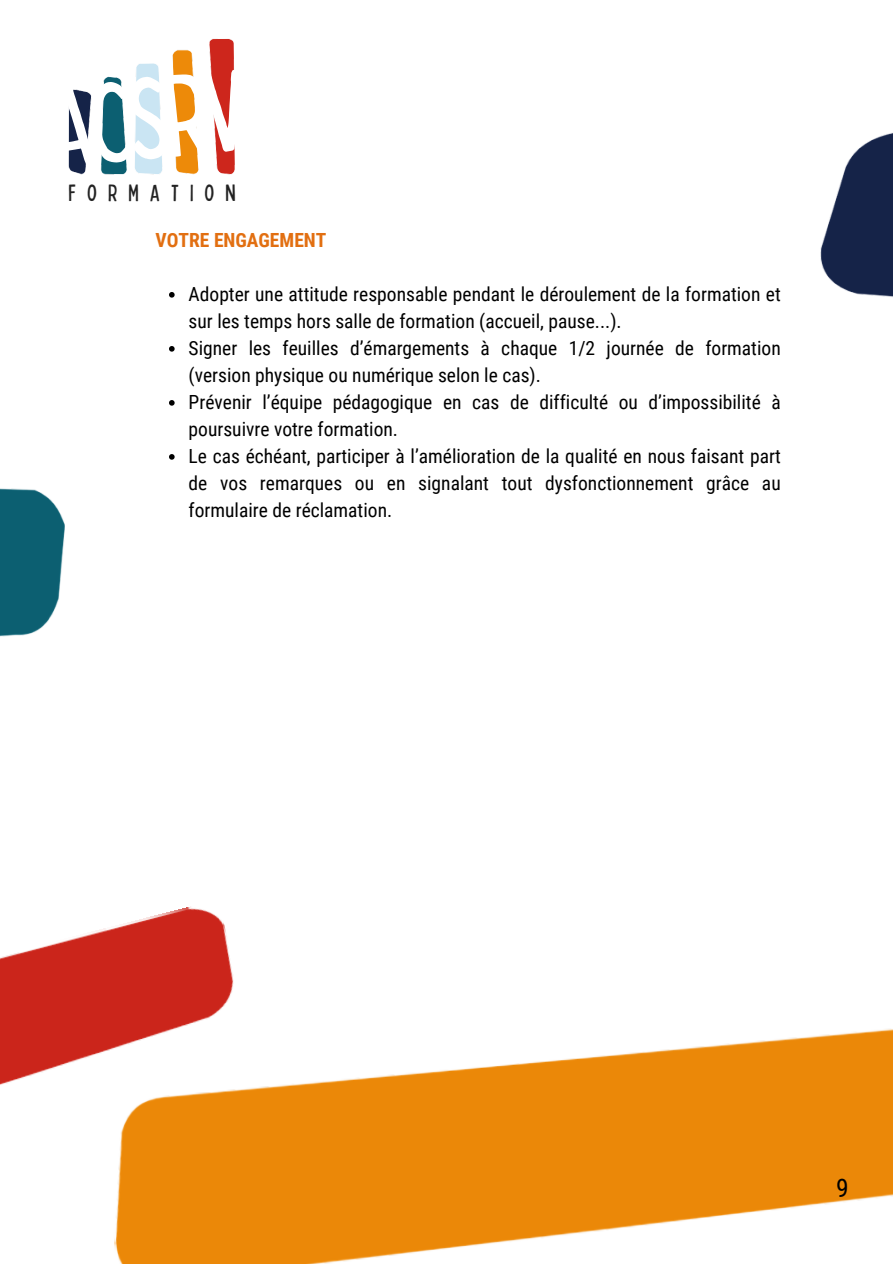
<style>
.page{position:relative;width:893px;height:1264px;background:#fff}
.page>*{position:absolute;margin:0;border:0;box-sizing:border-box;transform-origin:0 0}
.t1{font:condensed 114.6px "Bobby Jones";color:#fff}
.t2{font:25.5px "Roboto Condensed";color:#000}
.t3{font:condensed 23.55px "Bobby Jones";letter-spacing:.47em;color:#222}
.t4{font:19.5px/27px "Roboto Condensed";color:#000}
.t5{font:700 19.5px "Roboto Condensed";color:#e26f11}
</style>
<div class="page">
<img style="left:257px;top:1029px;width:635px;height:234px">
<img style="left:68px;top:39px;width:167px;height:136px">
<img style="left:820px;top:133px;width:72px;height:164px">
<img style="left:0;top:488px;width:64px;height:149px">
<svg style="left:169px;top:292px;width:6px;height:5px"></svg>
<svg style="left:169px;top:346px;width:6px;height:5px"></svg>
<svg style="left:169px;top:400px;width:6px;height:5px"></svg>
<svg style="left:169px;top:454px;width:6px;height:5px"></svg>
<img style="left:0;top:906px;width:257px;height:357px">
<p class="t1" style="left:37px;top:55px;width:205px;rotate:-6deg">ACSRV</p>
<p class="t3" style="left:69px;top:178px;width:168px">FORMATION</p>
<p class="t5" style="left:155px;top:229px;width:172px">VOTRE ENGAGEMENT</p>
<p class="t4" style="left:189px;top:281px;width:593px">Adopter une attitude responsable pendant le déroulement de la formation et sur les temps hors salle de formation (accueil, pause...).</p>
<p class="t4" style="left:189px;top:335px;width:593px">Signer les feuilles d’émargements à chaque 1/2 journée de formation (version physique ou numérique selon le cas).</p>
<p class="t4" style="left:189px;top:389px;width:593px">Prévenir l’équipe pédagogique en cas de difficulté ou d’impossibilité à poursuivre votre formation.</p>
<p class="t4" style="left:189px;top:443px;width:593px;text-align:justify">Le cas échéant, participer à l’amélioration de la qualité en nous faisant part de vos remarques ou en signalant tout dysfonctionnement grâce au formulaire de réclamation.</p>
<p class="t2" style="left:836px;top:1173px;width:14px">9</p>
</div>
